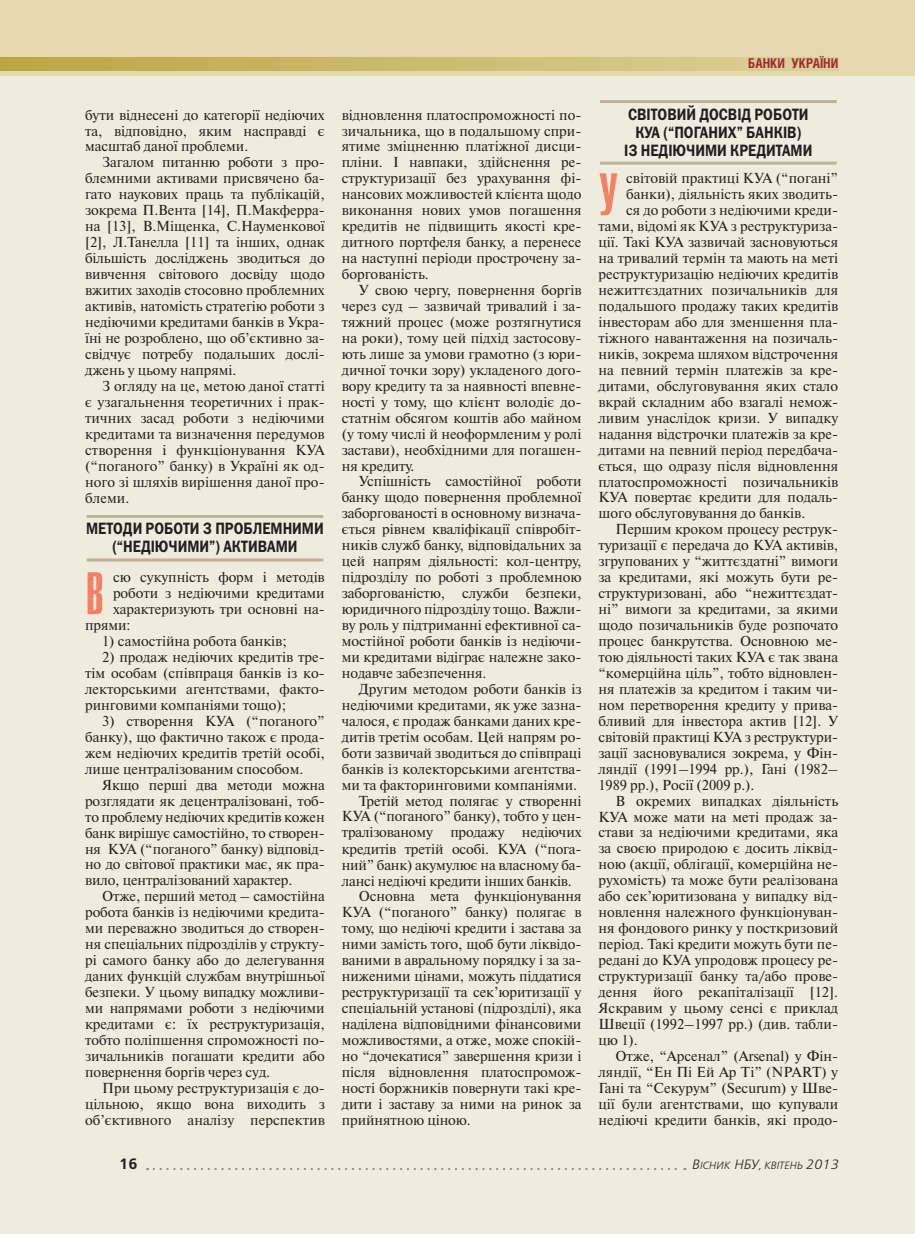
<style>
.page{position:relative;width:915px;height:1234px;background:#fff}
.page>*{position:absolute;margin:0;border:0;box-sizing:border-box;transform-origin:0 0}
.Aбзац_с_БУК_ч_б__N{font:60px "Compact C";color:#f48165}
.ПОДЗАГОЛОВОК{font:16.5px/18px "Franklin Gothic Demi C";color:#231f20;text-align:center;scale:.85 1}
.t1{font:15px "Free Set Demi Bold C";color:#231f20}
.Текст__N{font:14.4px/15.9px "Newton C";letter-spacing:-.005em;color:#231f20;text-align:justify}
.Aбзац_с_БУК_ч_б__N-2{font:14.4px "Newton C";color:#231f20}
.РАЗДЕЛ{font:700 13.5px "Helios Cond";color:#9e2d32}
.t2{font:italic 10.5px "Free Set Light C";color:#231f20}
.s1{font-size:13.5px}
</style>
<div class="page">
<div style="left:0;top:0;width:914px;height:77px;background:#e5d8ae"></div>
<svg style="left:0;top:57px;width:838px;height:14px;background:#ccba6f"></svg>
<hr style="left:914px;top:0;width:1px;height:77px;background:#e5d8ae">
<hr style="left:914px;top:77px;width:1px;height:1156px;background:#eeecde">
<div style="left:0;top:77px;width:914px;height:1156px;background:#eeecde"></div>
<svg style="left:154px;top:1168px;width:531px;height:1px"></svg>
<hr style="left:87px;top:515px;width:236px;height:3px;background:#bdb497">
<hr style="left:87px;top:558px;width:236px;height:3px;background:#bdb497">
<hr style="left:599px;top:100px;width:237px;height:3px;background:#bdb497">
<hr style="left:599px;top:161px;width:237px;height:3px;background:#bdb497">
<p class="Текст__N" style="left:85px;top:107px;width:241px">бути віднесені до категорії недіючих та, відповідно, яким насправді є масштаб даної проблеми.</p>
<p class="Текст__N" style="left:85px;top:154px;width:241px;text-indent:17px">Загалом питанню роботи з про&shy;блемними активами присвячено ба&shy;гато наукових праць та публікацій, зокрема П.Вента [14], П.Макферра&shy;на [13], В.Міщенка, С.Науменкової [2], Л.Танелла [11] та інших, однак більшість досліджень зводиться до вивчення світового досвіду щодо вжитих заходів стосовно проблемних активів, натомість стратегію роботи з недіючими кредитами банків в Укра&shy;їні не розроблено, що об’єктивно за&shy;свідчує потребу подальших дослі&shy;джень у цьому напрямі.</p>
<p class="Текст__N" style="left:85px;top:378px;width:241px;text-indent:17px">З огляду на це, метою даної статті є узагальнення теоретичних і прак&shy;тичних засад роботи з недіючими кредитами та визначення передумов створення і функціонування КУА (“поганого” банку) в Україні як од&shy;ного зі шляхів вирішення даної про&shy;блеми.</p>
<p class="ПОДЗАГОЛОВОК" style="left:86px;top:519px;width:281px">МЕТОДИ РОБОТИ З ПРОБЛЕМНИМИ (“НЕДІЮЧИМИ”) АКТИВАМИ</p>
<p class="Aбзац_с_БУК_ч_б__N" style="left:85px;top:563px;width:21px">В</p>
<p class="Aбзац_с_БУК_ч_б__N-2" style="left:113px;top:569px;width:213px">сю сукупність форм і методів</p>
<p class="Aбзац_с_БУК_ч_б__N-2" style="left:113px;top:585px;width:213px">роботи з недіючими кредитами</p>
<p class="Aбзац_с_БУК_ч_б__N-2" style="left:113px;top:601px;width:213px">характеризують три основні на-</p>
<p class="Aбзац_с_БУК_ч_б__N-2" style="left:85px;top:617px;width:47px">прями:</p>
<p class="Текст__N" style="left:102px;top:633px;width:186px">1) самостійна робота банків;</p>
<p class="Текст__N" style="left:85px;top:649px;width:241px;text-indent:17px">2) продаж недіючих кредитів тре&shy;тім особам (співпраця банків із ко&shy;лекторськими агентствами, факто&shy;ринговими компаніями тощо);</p>
<p class="Текст__N" style="left:85px;top:713px;width:241px;text-indent:17px">3) створення КУА (“поганого” банку), що фактично також є прода&shy;жем недіючих кредитів третій особі, лише централізованим способом.</p>
<p class="Текст__N" style="left:85px;top:776px;width:241px;text-indent:17px">Якщо перші два методи можна розглядати як децентралізовані, тоб&shy;то проблему недіючих кредитів кожен банк вирішує самостійно, то створен&shy;ня КУА (“поганого” банку) відповід&shy;но до світової практики має, як пра&shy;вило, централізований характер.</p>
<p class="Текст__N" style="left:85px;top:888px;width:241px;text-indent:17px">Отже, перший метод – самостійна робота банків із недіючими кредита&shy;ми переважно зводиться до створен&shy;ня спеціальних підрозділів у структу&shy;рі самого банку або до делегування даних функцій службам внутрішньої безпеки. У цьому випадку можливи&shy;ми напрямами роботи з недіючими кредитами є: їх реструктуризація, тобто поліпшення спроможності по&shy;зичальників погашати кредити або повернення боргів через суд.</p>
<p class="Текст__N" style="left:85px;top:1079px;width:241px;text-indent:17px">При цьому реструктуризація є до&shy;цільною, якщо вона виходить з об’єктивного аналізу перспектив</p>
<p class="Текст__N" style="left:341px;top:107px;width:241px">відновлення платоспроможності по&shy;зичальника, що в подальшому спри&shy;ятиме зміцненню платіжної дисци&shy;пліни. І навпаки, здійснення ре&shy;структуризації без урахування фі&shy;нансових можливостей клієнта щодо виконання нових умов погашення кредитів не підвищить якості кре&shy;дитного портфеля банку, а перенесе на наступні періоди прострочену за&shy;боргованість.</p>
<p class="Текст__N" style="left:341px;top:282px;width:241px;text-indent:17px">У свою чергу, повернення боргів через суд – зазвичай тривалий і за&shy;тяжний процес (може розтягнутися на роки), тому цей підхід застосову&shy;ють лише за умови грамотно (з юри&shy;дичної точки зору) укладеного дого&shy;вору кредиту та за наявності впевне&shy;ності у тому, що клієнт володіє до&shy;статнім обсягом коштів або майном (у тому числі й неоформленим у ролі застави), необхідними для погашен&shy;ня кредиту.</p>
<p class="Текст__N" style="left:341px;top:473px;width:241px;text-indent:17px">Успішність самостійної роботи банку щодо повернення проблемної заборгованості в основному визнача&shy;ється рівнем кваліфікації співробіт&shy;ників служб банку, відповідальних за цей напрям діяльності: кол-центру, підрозділу по роботі з проблемною заборгованістю, служби безпеки, юридичного підрозділу тощо. Важли&shy;ву роль у підтриманні ефективної са&shy;мостійної роботи банків із недіючи&shy;ми кредитами відіграє належне зако&shy;нодавче забезпечення.</p>
<p class="Текст__N" style="left:341px;top:681px;width:241px;text-indent:17px">Другим методом роботи банків із недіючими кредитами, як уже зазна&shy;чалося, є продаж банками даних кре&shy;дитів третім особам. Цей напрям ро&shy;боти зазвичай зводиться до співпраці банків із колекторськими агентства&shy;ми та факторинговими компаніями.</p>
<p class="Текст__N" style="left:341px;top:792px;width:241px;text-align:left;text-indent:17px">Третій метод полягає у створенні КУА (“поганого” банку), тобто у цен&shy;тралізованому продажу недіючих кредитів третій особі. КУА (“пога&shy;ний” банк) акумулює на власному ба&shy;лансі недіючі кредити інших банків.</p>
<p class="Текст__N" style="left:341px;top:888px;width:241px;text-indent:17px">Основна мета функціонування КУА (“поганого” банку) полягає в тому, що недіючі кредити і застава за ними замість того, щоб бути ліквідо&shy;ваними в авральному порядку і за за&shy;ниженими цінами, можуть піддатися реструктуризації та сек’юритизації у спеціальній установі (підрозділі), яка наділена відповідними фінансовими можливостями, а отже, може спокій&shy;но “дочекатися” завершення кризи і після відновлення платоспромож&shy;ності боржників повернути такі кре&shy;дити і заставу за ними на ринок за прийнятною ціною.</p>
<p class="РАЗДЕЛ" style="left:748px;top:55px;width:92px">БАНКИ УКРАЇНИ</p>
<p class="ПОДЗАГОЛОВОК" style="left:624px;top:104px;width:223px">СВІТОВИЙ ДОСВІД РОБОТИ<br>КУА (“ПОГАНИХ” БАНКІВ)<br>ІЗ НЕДІЮЧИМИ КРЕДИТАМИ</p>
<p class="Aбзац_с_БУК_ч_б__N" style="left:598px;top:165px;width:21px">У</p>
<p class="Aбзац_с_БУК_ч_б__N-2" style="left:626px;top:170px;width:213px">світовій практиці КУА (“погані”</p>
<p class="Aбзац_с_БУК_ч_б__N-2" style="left:626px;top:186px;width:213px">банки), діяльність яких зводить-</p>
<p class="Aбзац_с_БУК_ч_б__N-2" style="left:626px;top:202px;width:213px">ся до роботи з недіючими креди-</p>
<p class="Aбзац_с_БУК_ч_б__N-2" style="left:598px;top:218px;width:241px">тами, відомі як КУА з реструктуриза-</p>
<p class="Aбзац_с_БУК_ч_б__N-2" style="left:598px;top:234px;width:241px">ції. Такі КУА зазвичай засновуються</p>
<p class="Aбзац_с_БУК_ч_б__N-2" style="left:598px;top:250px;width:241px">на тривалий термін та мають на меті</p>
<p class="Aбзац_с_БУК_ч_б__N-2" style="left:598px;top:266px;width:241px">реструктуризацію недіючих кредитів</p>
<p class="Aбзац_с_БУК_ч_б__N-2" style="left:598px;top:282px;width:241px">нежиттєздатних позичальників для</p>
<p class="Aбзац_с_БУК_ч_б__N-2" style="left:598px;top:298px;width:241px">подальшого продажу таких кредитів</p>
<p class="Aбзац_с_БУК_ч_б__N-2" style="left:598px;top:314px;width:241px">інвесторам або для зменшення пла-</p>
<p class="Aбзац_с_БУК_ч_б__N-2" style="left:598px;top:330px;width:241px">тіжного навантаження на позичаль-</p>
<p class="Aбзац_с_БУК_ч_б__N-2" style="left:598px;top:346px;width:241px">ників, зокрема шляхом відстрочення</p>
<p class="Aбзац_с_БУК_ч_б__N-2" style="left:598px;top:362px;width:241px">на певний термін платежів за кре-</p>
<p class="Aбзац_с_БУК_ч_б__N-2" style="left:598px;top:378px;width:241px">дитами, обслуговування яких стало</p>
<p class="Aбзац_с_БУК_ч_б__N-2" style="left:598px;top:394px;width:241px">вкрай складним або взагалі немож-</p>
<p class="Aбзац_с_БУК_ч_б__N-2" style="left:598px;top:410px;width:241px">ливим унаслідок кризи. У випадку</p>
<p class="Aбзац_с_БУК_ч_б__N-2" style="left:598px;top:426px;width:241px">надання відстрочки платежів за кре-</p>
<p class="Aбзац_с_БУК_ч_б__N-2" style="left:598px;top:441px;width:241px">дитами на певний період передбача-</p>
<p class="Aбзац_с_БУК_ч_б__N-2" style="left:598px;top:457px;width:241px">ється, що одразу після відновлення</p>
<p class="Aбзац_с_БУК_ч_б__N-2" style="left:598px;top:473px;width:241px">платоспроможності позичальників</p>
<p class="Aбзац_с_БУК_ч_б__N-2" style="left:598px;top:489px;width:241px">КУА повертає кредити для подаль-</p>
<p class="Aбзац_с_БУК_ч_б__N-2" style="left:598px;top:505px;width:208px">шого обслуговування до банків.</p>
<p class="Текст__N" style="left:598px;top:521px;width:241px;text-indent:17px">Першим кроком процесу реструк&shy;туризації є передача до КУА активів, згрупованих у “життєздатні” вимоги за кредитами, які можуть бути ре&shy;структуризовані, або “нежиттєздат&shy;ні” вимоги за кредитами, за якими щодо позичальників буде розпочато процес банкрутства. Основною ме&shy;тою діяльності таких КУА є так звана “комерційна ціль”, тобто відновлен&shy;ня платежів за кредитом і таким чи&shy;ном перетворення кредиту у прива&shy;бливий для інвестора актив [12]. У світовій практиці КУА з реструктури&shy;зації засновувалися зокрема, у Фін&shy;ляндії (1991–1994 рр.), Гані (1982– 1989 рр.), Росії (2009 р.).</p>
<p class="Текст__N" style="left:598px;top:792px;width:241px;text-indent:17px">В окремих випадках діяльність КУА може мати на меті продаж за&shy;стави за недіючими кредитами, яка за своєю природою є досить ліквід&shy;ною (акції, облігації, комерційна не&shy;рухомість) та може бути реалізована або сек’юритизована у випадку від&shy;новлення належного функціонуван&shy;ня фондового ринку у посткризовий період. Такі кредити можуть бути пе&shy;редані до КУА упродовж процесу ре&shy;структуризації банку та/або прове&shy;дення його рекапіталізації [12].<br>Яскравим у цьому сенсі є приклад Швеції (1992–1997 рр.) (див. табли&shy;цю 1).</p>
<p class="Текст__N" style="left:598px;top:1047px;width:241px;text-indent:17px">Отже, “Арсенал” (Arsenal) у Фін&shy;ляндії, “Ен Пі Ей Ар Ті” (NPART) у Гані та “Секурум” (Securum) у Шве&shy;ції були агентствами, що купували недіючі кредити банків, які продо-</p>
<p class="t1" style="left:119px;top:1154px;width:20px">16</p>
<p class="t2" style="left:691px;top:1159px;width:148px"><span class="s1">В</span>ІСНИК <span class="s1">НБУ</span>, КВІТЕНЬ <span class="s1">2013</span></p>
</div>
